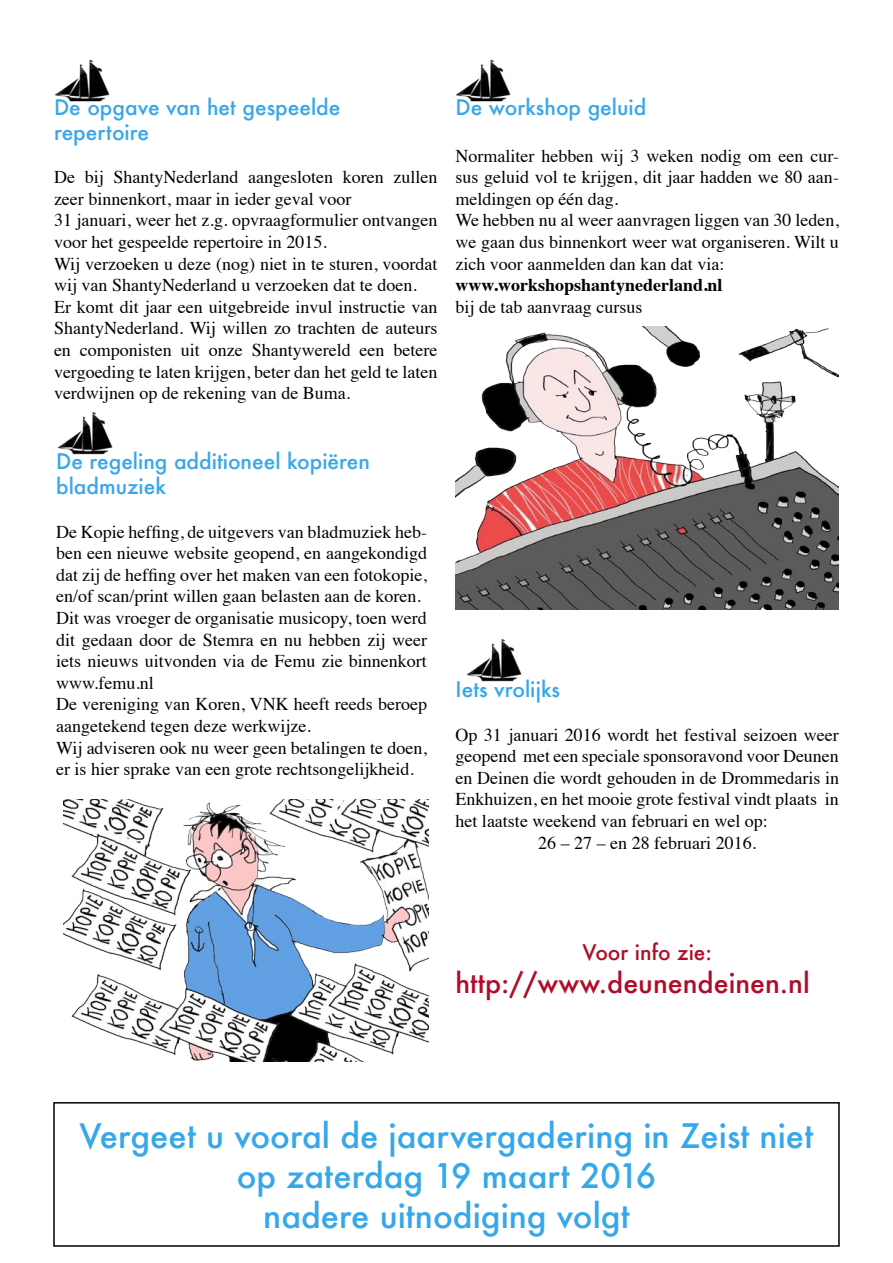
<style>
.page{position:relative;width:893px;height:1263px;background:#fff}
.page>*{position:absolute;margin:0;border:0;box-sizing:border-box;transform-origin:0 0}
.t1{font:500 33px "Futura";color:#36a7e9}
.t2{font:500 27px "Futura";color:#ae0d2a}
.t3{font:500 21px "Futura";color:#36a7e9}
.t4{font:500 21px "Futura";color:#ae0d2a}
.t5{font:18px/21.6px "Times";color:#000;text-align:justify}
.t6{font:700 18px "Times";color:#000}
</style>
<div class="page">
<img style="left:455px;top:59px;width:56px;height:43px">
<img style="left:54px;top:59px;width:56px;height:43px">
<img style="left:57px;top:412px;width:56px;height:43px">
<img style="left:466px;top:639px;width:56px;height:43px">
<img style="left:455px;top:326px;width:384px;height:283px">
<img style="left:63px;top:799px;width:365px;height:263px">
<p class="t3" style="left:54px;top:93px;width:288px">De opgave van het gespeelde</p>
<p class="t3" style="left:54px;top:118px;width:97px">repertoire</p>
<p class="t5" style="left:54px;top:165px;width:385px">De bij ShantyNederland aangesloten koren zullen zeer binnenkort, maar in ieder geval voor</p>
<p class="t5" style="left:54px;top:208px;width:385px">31 januari, weer het z.g. opvraagformulier ontvangen voor het gespeelde repertoire in 2015.</p>
<p class="t5" style="left:54px;top:251px;width:385px">Wij verzoeken u deze (nog) niet in te sturen, voordat wij van ShantyNederland u verzoeken dat te doen.</p>
<p class="t5" style="left:54px;top:294px;width:385px">Er komt dit jaar een uitgebreide invul instructie van ShantyNederland. Wij willen zo trachten de auteurs en componisten uit onze Shantywereld een betere vergoeding te laten krijgen, beter dan het geld te laten verdwijnen op de rekening van de Buma.</p>
<p class="t3" style="left:455px;top:93px;width:192px">De workshop geluid</p>
<p class="t5" style="left:455px;top:143px;width:385px">Normaliter hebben wij 3 weken nodig om een cur&shy;sus geluid vol te krijgen, dit jaar hadden we 80 aan&shy;meldingen op één dag.</p>
<p class="t5" style="left:455px;top:208px;width:385px">We hebben nu al weer aanvragen liggen van 30 leden, we gaan dus binnenkort weer wat organiseren. Wilt u zich voor aanmelden dan kan dat via:</p>
<p class="t6" style="left:455px;top:268px;width:269px">www.workshopshantynederland.nl</p>
<p class="t5" style="left:455px;top:294px;width:188px">bij de tab aanvraag cursus</p>
<p class="t3" style="left:56px;top:447px;width:315px">De regeling additioneel kopiëren</p>
<p class="t3" style="left:56px;top:472px;width:111px">bladmuziek</p>
<p class="t5" style="left:56px;top:519px;width:372px">De Kopie heffing, de uitgevers van bladmuziek heb&shy;ben een nieuwe website geopend, en aangekondigd dat zij de heffing over het maken van een fotokopie, en/of scan/print willen gaan belasten aan de koren.</p>
<p class="t5" style="left:56px;top:605px;width:372px">Dit was vroeger de organisatie musicopy, toen werd dit gedaan door de Stemra en nu hebben zij weer iets nieuws uitvonden via de Femu zie binnenkort www.femu.nl</p>
<p class="t5" style="left:56px;top:692px;width:372px">De vereniging van Koren, VNK heeft reeds beroep aangetekend tegen deze werkwijze.</p>
<p class="t5" style="left:56px;top:735px;width:372px">Wij adviseren ook nu weer geen betalingen te doen, er is hier sprake van een grote rechtsongelijkheid.</p>
<p class="t3" style="left:455px;top:675px;width:106px">Iets vrolijks</p>
<p class="t5" style="left:455px;top:722px;width:385px">Op 31 januari 2016 wordt het festival seizoen weer geopend met een speciale sponsoravond voor Deunen en Deinen die wordt gehouden in de Drommedaris in Enkhuizen, en het mooie grote festival vindt plaats in het laatste weekend van februari en wel op:</p>
<p class="t5" style="left:538px;top:830px;width:219px">26 – 27 – en 28 februari 2016.</p>
<p class="t4" style="left:582px;top:938px;width:131px">Voor info zie:</p>
<p class="t2" style="left:455px;top:964px;width:356px">http://www.deunendeinen.nl</p>
<p class="t1" style="left:79px;top:1113px;width:735px">Vergeet u vooral de jaarvergadering in Zeist niet</p>
<p class="t1" style="left:237px;top:1153px;width:421px">op zaterdag 19 maart 2016</p>
<p class="t1" style="left:263px;top:1193px;width:368px">nadere uitnodiging volgt</p>
</div>
